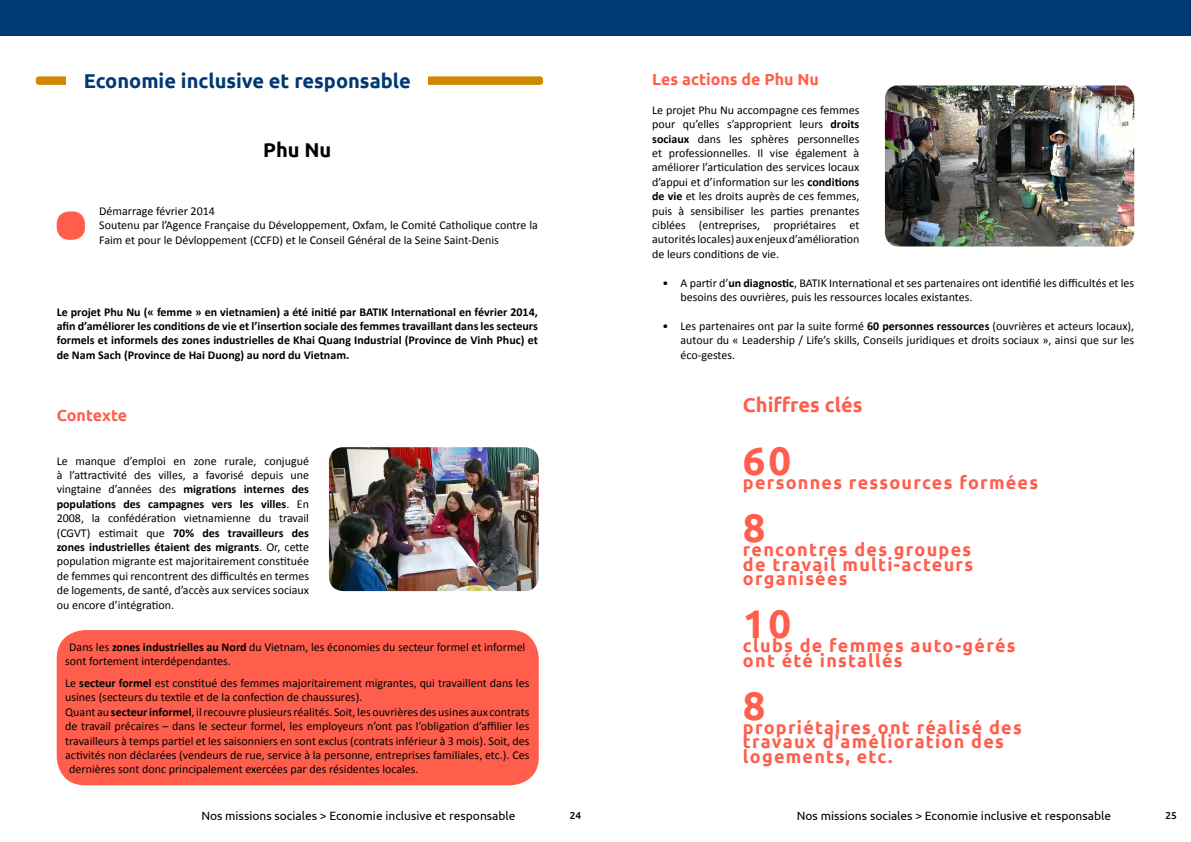
<style>
.page{position:relative;width:1191px;height:842px;background:#fff}
.page>*{position:absolute;margin:0;border:0;box-sizing:border-box;transform-origin:0 0}
.t1{font:700 40px "Ubuntu";color:#ff5e4d}
.t2{font:700 20px "Ubuntu";color:#003973}
.t3{font:700 20px "Ubuntu";color:#ff5e4d}
.t4{font:700 20px "Ubuntu";color:#000}
.t5{font:700 18px/14.4px "Ubuntu";letter-spacing:.07em;color:#ff5e4d}
.t6{font:700 16px "Ubuntu";color:#ff5e4d}
.t7{font:12px/14.4px "Calibri";color:#000}
.t8{font:700 12px/14.4px "Calibri";color:#000;text-align:justify}
.t9{font:12px "Ubuntu";color:#000}
.t10{font:500 10px "Ubuntu";color:#000}
.s1{font-weight:700}
</style>
<div class="page">
<div style="left:0;top:1px;width:595px;height:35px;background:#003973"></div>
<div style="left:0;top:0;width:595px;height:36px;border:1px solid #003973"></div>
<div style="left:36px;top:76px;width:507px;height:9px;background:#cf8900;border-radius:3px"></div>
<div style="left:57px;top:630px;width:482px;height:155px;background:#ff5e4d;border-radius:28px"></div>
<div style="left:67px;top:57px;width:361px;height:48px;background:#fff"></div>
<img style="left:329px;top:447px;width:210px;height:144px">
<div style="left:58px;top:213px;width:26px;height:25px;background:#ff5e4d;border-radius:11px"></div>
<div style="left:57px;top:211px;width:28px;height:29px;border:3px solid #ff5e4d;border-radius:11px"></div>
<div style="left:595px;top:1px;width:595px;height:35px;background:#003973"></div>
<div style="left:594px;top:0;width:597px;height:36px;border:1px solid #003973"></div>
<img style="left:885px;top:86px;width:249px;height:160px">
<h2 class="t2" style="left:84px;top:69px;width:328px">Economie inclusive et responsable</h2>
<h2 class="t4" style="left:263px;top:138px;width:70px">Phu Nu</h2>
<p class="t7" style="left:99px;top:203px;width:440px">Démarrage février 2014<br>Soutenu par l’Agence Française du Développement, Oxfam, le Comité Catholique contre la<br>Faim et pour le Dévloppement (CCFD) et le Conseil Général de la Seine Saint-Denis</p>
<p class="t8" style="left:57px;top:304px;width:483px">Le projet Phu Nu (« femme » en vietnamien) a été initié par BATIK International en février 2014, afin d’améliorer les conditions de vie et l’insertion sociale des femmes travaillant dans les secteurs formels et informels des zones industrielles de Khai Quang Industrial (Province de Vinh Phuc) et de Nam Sach (Province de Hai Duong) au nord du Vietnam.</p>
<h3 class="t6" style="left:57px;top:406px;width:72px">Contexte</h3>
<p class="t7" style="left:57px;top:453px;width:254px;text-align:justify">Le manque d’emploi en zone rurale, conjugué à l’attractivité des villes, a favorisé depuis une vingtaine d’années des <span class="s1">migrations internes des populations des campagnes vers les villes</span>. En 2008, la confédération vietnamienne du travail (CGVT) estimait que <span class="s1">70% des travailleurs des zones industrielles étaient des migrants</span>. Or, cette population migrante est majoritairement constituée de femmes qui rencontrent des difficultés en termes de logements, de santé, d’accès aux services sociaux ou encore d’intégration.</p>
<p class="t7" style="left:65px;top:639px;width:461px;text-indent:4px">Dans les <span class="s1">zones industrielles au Nord</span> du Vietnam, les économies du secteur formel et informel sont fortement interdépendantes.</p>
<p class="t7" style="left:65px;top:675px;width:466px">Le <span class="s1">secteur formel</span> est constitué des femmes majoritairement migrantes, qui travaillent dans les</p>
<p class="t7" style="left:65px;top:690px;width:299px">usines (secteurs du textile et de la confection de chaussures).</p>
<p class="t7" style="left:65px;top:704px;width:465px">Quant au <span class="s1">secteur informel</span>, il recouvre plusieurs réalités. Soit, les ouvrières des usines aux contrats</p>
<p class="t7" style="left:65px;top:719px;width:465px">de travail précaires – dans le secteur formel, les employeurs n’ont pas l’obligation d’affilier les</p>
<p class="t7" style="left:65px;top:733px;width:465px">travailleurs à temps partiel et les saisonniers en sont exclus (contrats inférieur à 3 mois). Soit, des</p>
<p class="t7" style="left:65px;top:747px;width:465px">activités non déclarées (vendeurs de rue, service à la personne, entreprises familiales, etc.). Ces</p>
<p class="t7" style="left:69px;top:762px;width:351px">dernières sont donc principalement exercées par des résidentes locales.</p>
<p class="t9" style="left:201px;top:808px;width:316px">Nos missions sociales &gt; Economie inclusive et responsable</p>
<h3 class="t6" style="left:652px;top:70px;width:168px">Les actions de Phu Nu</h3>
<p class="t7" style="left:652px;top:102px;width:209px;text-align:justify">Le projet Phu Nu accompagne ces femmes pour qu’elles s’approprient leurs <span class="s1">droits sociaux</span> dans les sphères personnelles et professionnelles. Il vise également à améliorer l’articulation des services locaux d’appui et d’information sur les <span class="s1">conditions de vie</span> et les droits auprès de ces femmes, puis à sensibiliser les parties prenantes ciblées (entreprises, propriétaires et autorités locales) aux enjeux d’amélioration de leurs conditions de vie.</p>
<p class="t7" style="left:680px;top:275px;width:455px;text-indent:-18px">• A partir d’<span class="s1">un diagnostic</span>, BATIK International et ses partenaires ont identifié les difficultés et les besoins des ouvrières, puis les ressources locales existantes.</p>
<p class="t7" style="left:680px;top:318px;width:455px;text-align:justify;text-indent:-18px">• Les partenaires ont par la suite formé <span class="s1">60 personnes ressources</span> (ouvrières et acteurs locaux), autour du « Leadership / Life’s skills, Conseils juridiques et droits sociaux », ainsi que sur les éco-gestes.</p>
<h2 class="t3" style="left:743px;top:393px;width:121px">Chiffres clés</h2>
<h1 class="t1" style="left:743px;top:436px;width:50px">60</h1>
<h3 class="t5" style="left:743px;top:475px;width:297px">personnes ressources formées</h3>
<h1 class="t1" style="left:743px;top:503px;width:24px">8</h1>
<h3 class="t5" style="left:743px;top:543px;width:232px;text-align:justify">rencontres des groupes de travail multi-acteurs organisées</h3>
<h1 class="t1" style="left:743px;top:599px;width:50px">10</h1>
<h3 class="t5" style="left:743px;top:639px;width:274px">clubs de femmes auto-gérés ont été installés</h3>
<h1 class="t1" style="left:743px;top:681px;width:24px">8</h1>
<h3 class="t5" style="left:743px;top:720px;width:280px">propriétaires ont réalisé des travaux d'amélioration des logements, etc.</h3>
<p class="t9" style="left:797px;top:808px;width:316px">Nos missions sociales &gt; Economie inclusive et responsable</p>
<p class="t10" style="left:570px;top:809px;width:13px">24</p>
<p class="t10" style="left:1165px;top:809px;width:13px">25</p>
</div>
